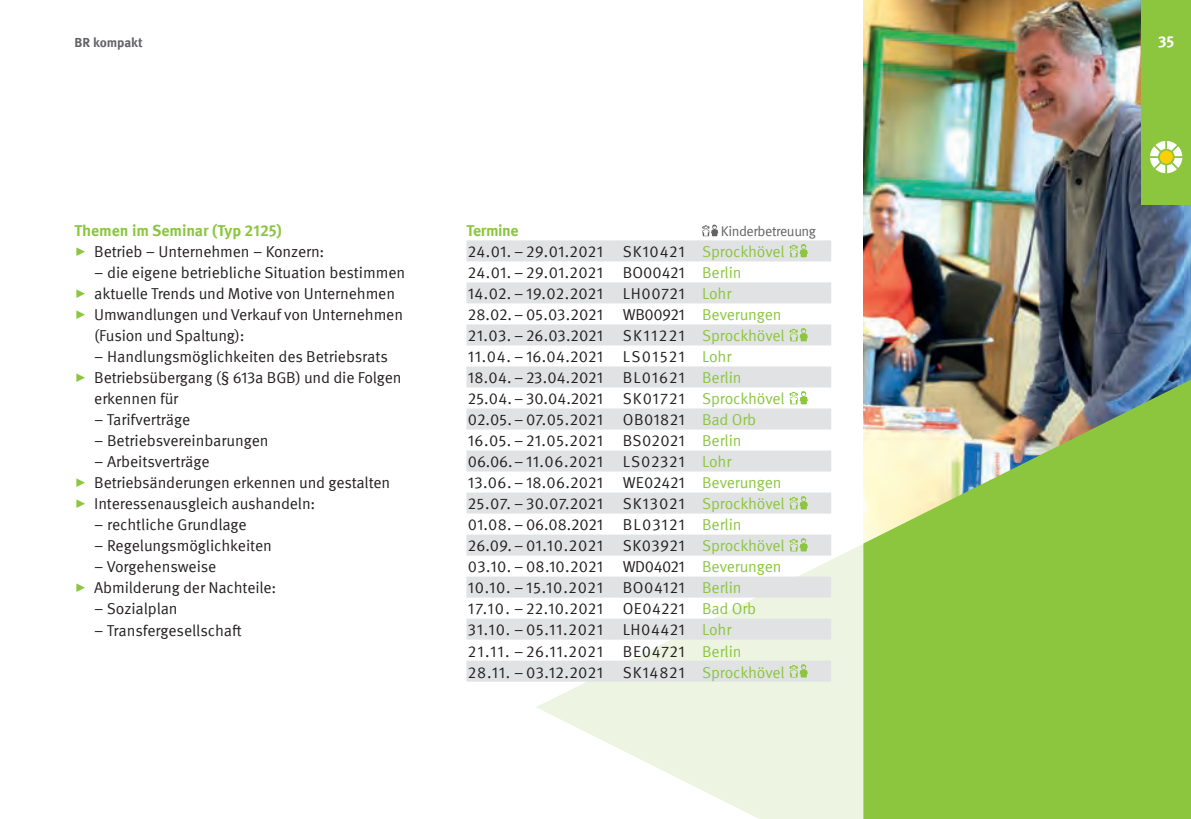
<style>
.page{position:relative;width:1191px;height:819px;background:#fff}
.page>*{position:absolute;margin:0;border:0;box-sizing:border-box;transform-origin:0 0}
.t1{font:15.75px/21px "Meta IGM";letter-spacing:-.01em;color:#231f20}
.t2{font:15.75px "Meta IGM";letter-spacing:-.01em;color:#8bc63e}
.t3{font:15.75px "Meta IGM";letter-spacing:.02em;color:#231f20}
.t4{font:15.75px "Meta IGM";letter-spacing:.035em;color:#231f20}
.t5{font:15.75px "Meta IGM";letter-spacing:.025em;color:#231f20}
.t6{font:15.75px "Meta IGM";letter-spacing:.01em;color:#231f20}
.t7{font:15.75px "Meta IGM";letter-spacing:.015em;color:#231f20}
.t8{font:15.75px "Meta IGM";letter-spacing:.05em;color:#231f20}
.t9{font:15.75px "Meta IGM";letter-spacing:.055em;color:#231f20}
.t10{font:15.75px "Meta IGM";letter-spacing:.03em;color:#231f20}
.t11{font:15.75px "Meta IGM";letter-spacing:.04em;color:#231f20}
.t12{font:15.75px "Meta IGM";letter-spacing:.07em;color:#231f20}
.t13{font:700 15.75px "Meta IGM";letter-spacing:-.03em;color:#8bc63e}
.t14{font:700 15.75px "Meta IGM";color:#fff}
.t15{font:14px "Meta IGM";letter-spacing:-.03em;color:#636366}
.t16{font:700 13.12px "Meta IGM";letter-spacing:-.005em;color:#636366}
.s1{font-weight:700;color:#8bc63e}
.s2{font-size:23.62px;color:#8bc63e}
.s3{color:#231f20}
.s4{color:#8bc63e}
</style>
<div class="page">
<svg style="left:536px;top:544px;width:327px;height:275px;fill:#edf5e2"></svg>
<img style="left:863px;top:0;width:328px;height:379px">
<div style="left:1141px;top:0;width:50px;height:204px;background:#8bc63e"></div>
<svg style="left:1150px;top:141px;width:32px;height:32px"></svg>
<div style="left:1159px;top:151px;width:13px;height:12px;background:#fece08;border-radius:50%"></div>
<svg style="left:466px;top:240px;width:365px;height:441px"></svg>
<svg style="left:702px;top:224px;width:16px;height:12px"></svg>
<svg style="left:789px;top:244px;width:19px;height:13px"></svg>
<svg style="left:789px;top:328px;width:19px;height:13px"></svg>
<svg style="left:789px;top:391px;width:19px;height:13px"></svg>
<svg style="left:789px;top:496px;width:19px;height:13px"></svg>
<svg style="left:789px;top:538px;width:19px;height:13px"></svg>
<svg style="left:789px;top:664px;width:19px;height:13px"></svg>
<svg style="left:863px;top:379px;width:328px;height:440px;background:#93c252"></svg>
<p class="t16" style="left:74px;top:32px;width:70px">BR kompakt</p>
<p class="t14" style="left:1158px;top:29px;width:18px">35</p>
<p class="t1" style="left:74px;top:219px;width:251px"><span class="s1">Themen im Seminar (Typ 2125)<br></span><span class="s2">▸</span> Betrieb – Unternehmen – Konzern:</p>
<p class="t1" style="left:94px;top:261px;width:312px">– die eigene betriebliche Situation bestimmen</p>
<p class="t1" style="left:74px;top:282px;width:322px"><span class="s2">▸</span> aktuelle Trends und Motive von Unternehmen</p>
<p class="t1" style="left:74px;top:303px;width:330px"><span class="s2">▸</span> Umwandlungen und Verkauf von Unternehmen</p>
<p class="t1" style="left:94px;top:324px;width:152px">(Fusion und Spaltung):</p>
<p class="t1" style="left:94px;top:345px;width:295px">– Handlungsmöglichkeiten des Betriebsrats</p>
<p class="t1" style="left:74px;top:366px;width:329px"><span class="s2">▸</span> Betriebsübergang (§ 613a BGB) und die Folgen</p>
<p class="t1" style="left:94px;top:387px;width:86px">erkennen für</p>
<p class="t1" style="left:94px;top:408px;width:98px">– Tarifverträge</p>
<p class="t1" style="left:94px;top:429px;width:176px">– Betriebsvereinbarungen</p>
<p class="t1" style="left:74px;top:450px;width:317px;text-indent:20px">– Arbeitsverträge<br><span class="s2">▸</span> Betriebsänderungen erkennen und gestalten <span class="s2">▸</span> Interessenausgleich aushandeln:</p>
<p class="t1" style="left:94px;top:513px;width:154px">– rechtliche Grundlage</p>
<p class="t1" style="left:94px;top:534px;width:179px">– Regelungsmöglichkeiten</p>
<p class="t1" style="left:74px;top:555px;width:203px;text-indent:20px">– Vorgehensweise<br><span class="s2">▸</span> Abmilderung der Nachteile:</p>
<p class="t1" style="left:94px;top:597px;width:85px">– Sozialplan</p>
<p class="t1" style="left:94px;top:618px;width:149px">– Transfergesellschaft</p>
<p class="t13" style="left:466px;top:218px;width:54px">Termine</p>
<p class="t15" style="left:721px;top:221px;width:97px">Kinderbetreuung</p>
<p class="t3" style="left:468px;top:240px;width:136px">24.01. – 29.01.2021</p>
<p class="t2" style="left:623px;top:240px;width:163px"><span class="s3">SK10421</span> Sprockhövel</p>
<p class="t3" style="left:468px;top:261px;width:136px">24.01. – 29.01.2021</p>
<p class="t1" style="left:623px;top:261px;width:120px">BO00421 <span class="s4">Berlin</span></p>
<p class="t5" style="left:468px;top:282px;width:136px">14.02. – 19.02.2021</p>
<p class="t10" style="left:623px;top:282px;width:110px">LH00721 <span class="s4">Lohr</span></p>
<p class="t1" style="left:468px;top:303px;width:136px">28.02.– 05.03.2021</p>
<p class="t2" style="left:623px;top:303px;width:160px"><span class="s3">WB00921</span> Beverungen</p>
<p class="t6" style="left:468px;top:324px;width:136px">21.03. – 26.03.2021</p>
<p class="t2" style="left:623px;top:324px;width:163px"><span class="s3">SK11221</span> Sprockhövel</p>
<p class="t3" style="left:468px;top:345px;width:136px">11.04. – 16.04.2021</p>
<p class="t12" style="left:623px;top:345px;width:110px">LS01521 <span class="s4">Lohr</span></p>
<p class="t6" style="left:468px;top:366px;width:136px">18.04. – 23.04.2021</p>
<p class="t11" style="left:623px;top:366px;width:120px">BL01621 <span class="s4">Berlin</span></p>
<p class="t1" style="left:468px;top:387px;width:136px">25.04.– 30.04.2021</p>
<p class="t2" style="left:623px;top:387px;width:163px"><span class="s3">SK01721</span> Sprockhövel</p>
<p class="t3" style="left:468px;top:408px;width:136px">02.05.– 07.05.2021</p>
<p class="t7" style="left:623px;top:408px;width:135px">OB01821 <span class="s4">Bad Orb</span></p>
<p class="t10" style="left:468px;top:429px;width:136px">16.05. – 21.05.2021</p>
<p class="t6" style="left:623px;top:429px;width:120px">BS02021 <span class="s4">Berlin</span></p>
<p class="t4" style="left:468px;top:450px;width:136px">06.06.– 11.06.2021</p>
<p class="t11" style="left:623px;top:450px;width:110px">LS02321 <span class="s4">Lohr</span></p>
<p class="t7" style="left:468px;top:471px;width:136px">13.06. – 18.06.2021</p>
<p class="t2" style="left:623px;top:471px;width:160px"><span class="s3">WE02421</span> Beverungen</p>
<p class="t5" style="left:468px;top:492px;width:136px">25.07. – 30.07.2021</p>
<p class="t2" style="left:623px;top:492px;width:163px"><span class="s3">SK13021</span> Sprockhövel</p>
<p class="t1" style="left:468px;top:513px;width:136px">01.08. – 06.08.2021</p>
<p class="t9" style="left:623px;top:513px;width:120px">BL03121 <span class="s4">Berlin</span></p>
<p class="t5" style="left:468px;top:534px;width:136px">26.09.– 01.10.2021</p>
<p class="t2" style="left:623px;top:534px;width:163px"><span class="s3">SK03921</span> Sprockhövel</p>
<p class="t3" style="left:468px;top:555px;width:136px">03.10. – 08.10.2021</p>
<p class="t2" style="left:623px;top:555px;width:160px"><span class="s3">WD04021</span> Beverungen</p>
<p class="t8" style="left:468px;top:576px;width:136px">10.10. –15.10.2021</p>
<p class="t1" style="left:623px;top:576px;width:120px">BO04121 <span class="s4">Berlin</span></p>
<p class="t4" style="left:468px;top:597px;width:136px">17.10. – 22.10.2021</p>
<p class="t7" style="left:623px;top:597px;width:135px">OE04221 <span class="s4">Bad Orb</span></p>
<p class="t9" style="left:468px;top:618px;width:136px">31.10. –05.11.2021</p>
<p class="t4" style="left:623px;top:618px;width:110px">LH04421 <span class="s4">Lohr</span></p>
<p class="t8" style="left:468px;top:639px;width:136px">21.11. –26.11.2021</p>
<p class="t3" style="left:623px;top:639px;width:120px">BE04721 <span class="s4">Berlin</span></p>
<p class="t4" style="left:468px;top:660px;width:136px">28.11. – 03.12.2021</p>
<p class="t2" style="left:623px;top:660px;width:163px"><span class="s3">SK14821</span> Sprockhövel</p>
</div>
